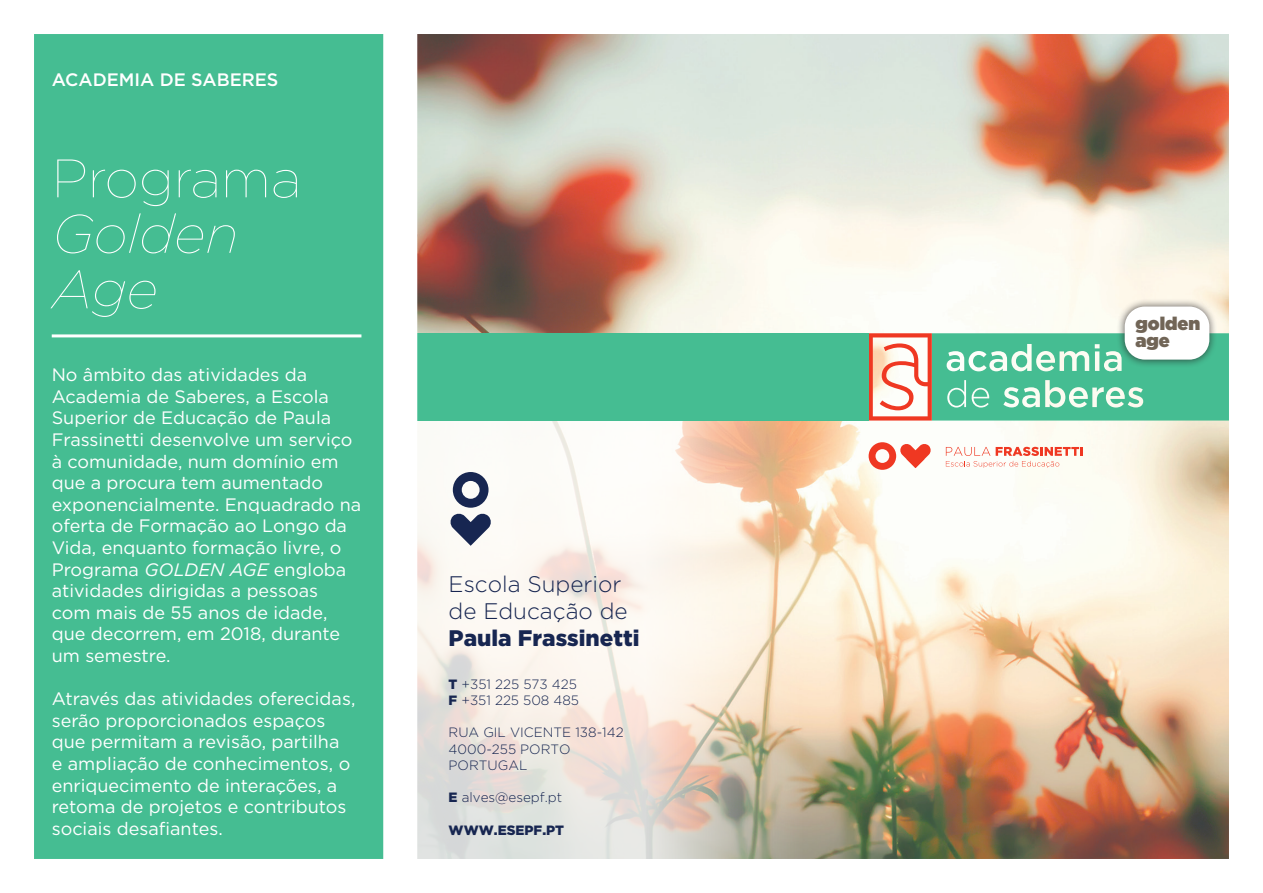
<style>
.page{position:relative;width:1263px;height:893px;background:#fff}
.page>*{position:absolute;margin:0;border:0;box-sizing:border-box;transform-origin:0 0}
.t1{font:100 54px/55.5px "Gotham";color:#fff}
.t2{font:italic 100 54px "Gotham";color:#fff}
.t3{font:300 22.5px "Gotham";color:#172651}
.t4{font:900 22.5px "Gotham";color:#172651}
.t5{font:900 18.3px/17.7px "Gotham";color:#716557}
.t6{font:18px/21.6px "Gotham";color:#fff}
.t7{font:500 18px "Gotham";color:#fff}
.t8{font:300 13.5px "Gotham";color:#172651}
.t9{font:900 13.5px "Gotham";color:#172651}
.s1{font-style:italic}
.s2{font-weight:900}
</style>
<div class="page">
<img style="left:417px;top:34px;width:812px;height:825px">
<div style="left:34px;top:34px;width:350px;height:825px;background:#45bd92"></div>
<p class="t7" style="left:52px;top:68px;width:228px">ACADEMIA DE SABERES</p>
<p class="t1" style="left:52px;top:149px;width:251px">Programa<br><span class="s1">Golden</span></p>
<p class="t2" style="left:52px;top:256px;width:108px">Age</p>
<p class="t6" style="left:52px;top:364px;width:311px">No âmbito das atividades da<br>Academia de Saberes, a Escola<br>Superior de Educação de Paula<br>Frassinetti desenvolve um serviço à comunidade, num domínio em que a procura tem aumentado exponencialmente. Enquadrado na oferta de Formação ao Longo da<br>Vida, enquanto formação livre, o<br>Programa <span class="s1">GOLDEN AGE</span> engloba atividades dirigidas a pessoas com mais de 55 anos de idade, que decorrem, em 2018, durante um semestre.</p>
<p class="t6" style="left:52px;top:688px;width:305px">Através das atividades oferecidas, serão proporcionados espaços que permitam a revisão, partilha<br>e ampliação de conhecimentos, o enriquecimento de interações, a retoma de projetos e contributos sociais desafiantes.</p>
<p class="t3" style="left:449px;top:571px;width:174px">Escola Superior</p>
<p class="t3" style="left:449px;top:598px;width:181px">de Educação de</p>
<p class="t4" style="left:449px;top:624px;width:192px">Paula Frassinetti</p>
<p class="t8" style="left:449px;top:677px;width:130px"><span class="s2">T</span> +351 225 573 425</p>
<p class="t8" style="left:449px;top:693px;width:132px"><span class="s2">F</span> +351 225 508 485</p>
<p class="t8" style="left:449px;top:725px;width:176px">RUA GIL VICENTE 138-142</p>
<p class="t8" style="left:449px;top:741px;width:124px">4000-255 PORTO</p>
<p class="t8" style="left:449px;top:758px;width:80px">PORTUGAL</p>
<p class="t8" style="left:449px;top:790px;width:115px"><span class="s2">E</span> alves@esepf.pt</p>
<p class="t9" style="left:449px;top:822px;width:117px">WWW.ESEPF.PT</p>
<p class="t5" style="left:1135px;top:314px;width:66px">golden age</p>
</div>
